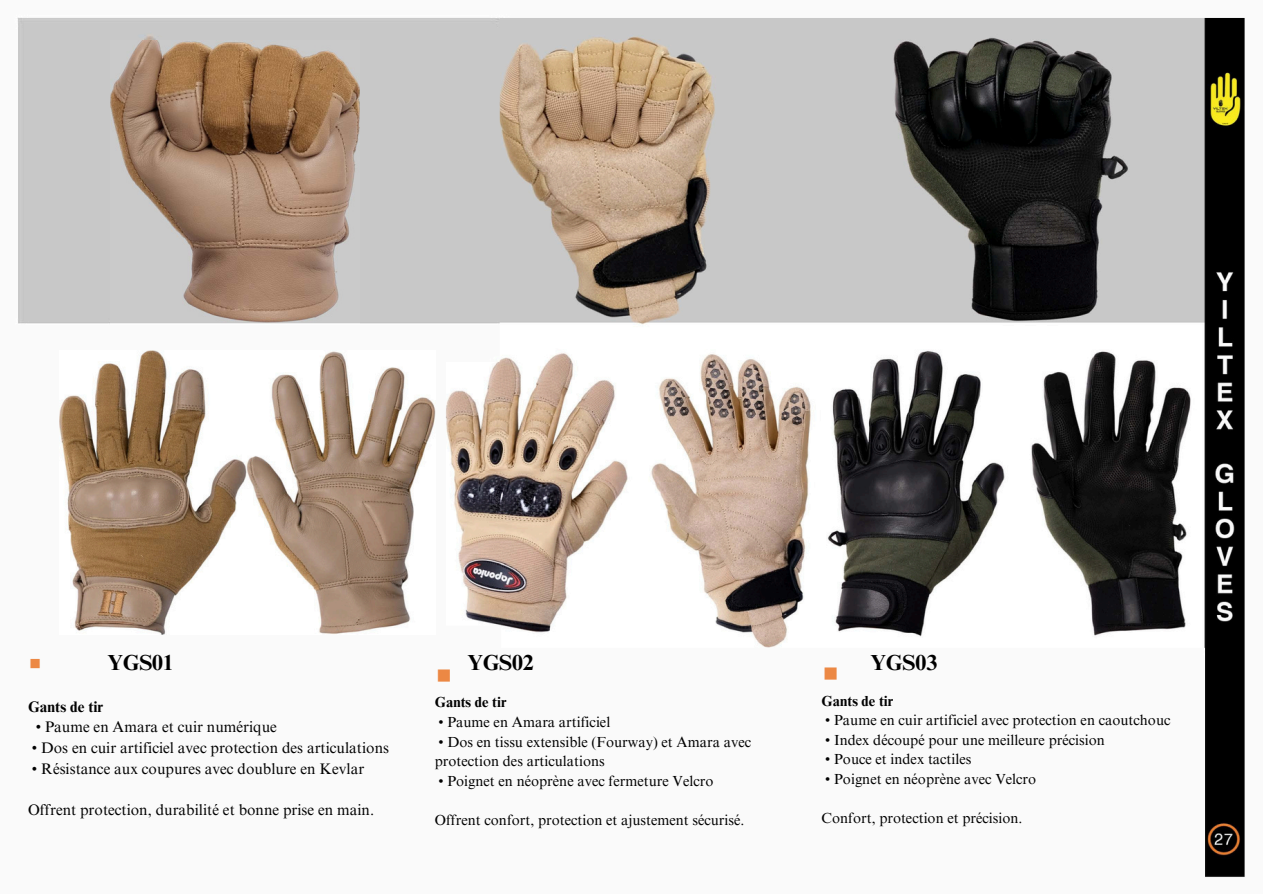
<style>
.page{position:relative;width:1263px;height:894px;background:#fff}
.page>*{position:absolute;margin:0;border:0;box-sizing:border-box;transform-origin:0 0}
.t1{font:30.9px "Montserrat";color:#ec8844}
.t2{font:23.55px "Montserrat";color:#ec8844}
.t3{font:700 21.75px "Times NRMT Pro";letter-spacing:-.01em;color:#000}
.t4{font:15.3px "Times NRMT Pro";color:#020202}
.t5{font:700 15.3px "Times NRMT Pro";color:#020202}
.t6{font:14.55px/19.5px "Times NRMT Pro";color:#020202}
.t7{font:700 14.55px "Times NRMT Pro";color:#020202}
</style>
<div class="page">
<img style="left:17px;top:17px;width:1228px;height:861px">
<img style="left:110px;top:40px;width:249px;height:285px">
<img style="left:59px;top:351px;width:376px;height:283px">
<img style="left:446px;top:18px;width:799px;height:858px">
<p class="t3" style="left:107px;top:654px;width:68px">YGS01</p>
<p class="t3" style="left:467px;top:654px;width:68px">YGS02</p>
<h1 class="t3" style="left:870px;top:654px;width:68px">YGS03</h1>
<p class="t1" style="left:435px;top:653px;width:20px">■</p>
<h1 class="t7" style="left:435px;top:696px;width:73px">Gants de tir</h1>
<h1 class="t6" style="left:438px;top:713px;width:173px">• Paume en Amara artificiel</h1>
<p class="t6" style="left:435px;top:733px;width:318px">• Dos en tissu extensible (Fourway) et Amara avec protection des articulations</p>
<p class="t6" style="left:438px;top:772px;width:277px">• Poignet en néoprène avec fermeture Velcro</p>
<p class="t6" style="left:435px;top:811px;width:311px">Offrent confort, protection et ajustement sécurisé.</p>
<p class="t2" style="left:28px;top:647px;width:16px">■</p>
<p class="t5" style="left:28px;top:700px;width:77px">Gants de tir</p>
<h2 class="t4" style="left:36px;top:721px;width:243px">• Paume en Amara et cuir numérique</h2>
<p class="t4" style="left:32px;top:741px;width:359px">• Dos en cuir artificiel avec protection des articulations</p>
<p class="t4" style="left:32px;top:762px;width:334px">• Résistance aux coupures avec doublure en Kevlar</p>
<p class="t4" style="left:28px;top:804px;width:348px">Offrent protection, durabilité et bonne prise en main.</p>
<p class="t1" style="left:822px;top:651px;width:20px">■</p>
<p class="t7" style="left:822px;top:695px;width:73px">Gants de tir</p>
<p class="t6" style="left:825px;top:712px;width:347px">• Paume en cuir artificiel avec protection en caoutchouc</p>
<p class="t6" style="left:825px;top:731px;width:281px">• Index découpé pour une meilleure précision</p>
<p class="t6" style="left:825px;top:751px;width:148px">• Pouce et index tactiles</p>
<p class="t6" style="left:825px;top:770px;width:213px">• Poignet en néoprène avec Velcro</p>
<p class="t6" style="left:822px;top:809px;width:202px">Confort, protection et précision.</p>
</div>
